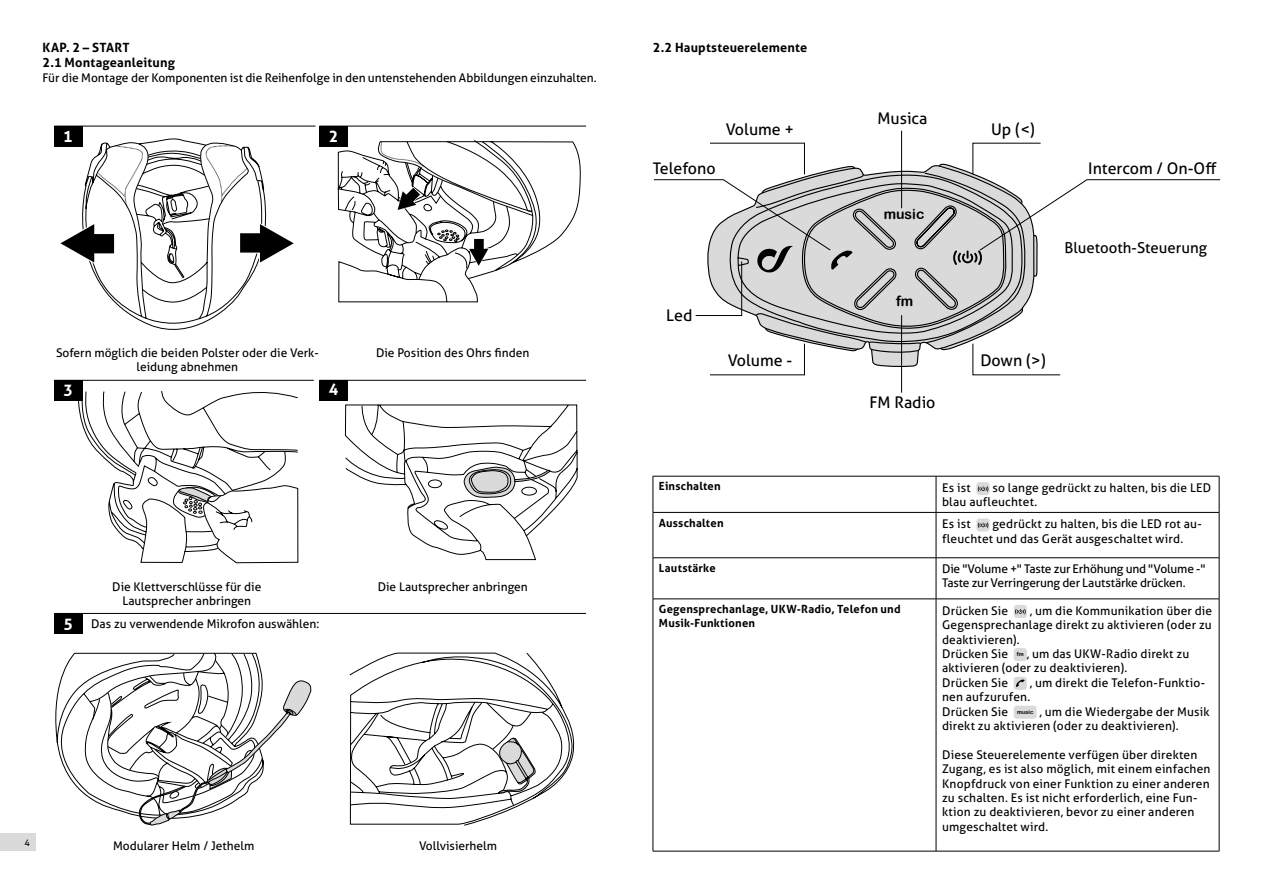
<style>
.page{position:relative;width:1263px;height:893px;background:#fff}
.page>*{position:absolute;margin:0;border:0;box-sizing:border-box;transform-origin:0 0}
.t1{font:16.05px "Aller Typo";color:#000}
.t2{font:700 15.9px "Aller Typo";color:#fff}
.t3{font:15px "Aller Typo";color:#000}
.t4{font:14.25px "Arial Rounded MT Bold";color:#000}
.t5{font:700 12.75px/15.3px "Aller Typo";letter-spacing:.015em;color:#000}
.t6{font:12px/14.4px "Aller Typo";letter-spacing:.01em;color:#000}
.t7{font:12px/14.4px "Aller Typo";letter-spacing:-.015em;color:#000}
.t8{font:700 11.25px/13.5px "Aller Typo";letter-spacing:.02em;color:#000}
.t9{font:9px "Aller Typo";color:#000}
.s1{font-family:"Arial Rounded MT Bold";font-size:5.7px}
</style>
<div class="page">
<div style="left:0;top:833px;width:35px;height:17px;background:#dadada"></div>
<svg style="left:56px;top:139px;width:238px;height:191px"></svg>
<svg style="left:338px;top:139px;width:243px;height:163px"></svg>
<svg style="left:78px;top:387px;width:220px;height:176px"></svg>
<svg style="left:345px;top:404px;width:232px;height:156px"></svg>
<svg style="left:55px;top:653px;width:257px;height:173px"></svg>
<svg style="left:349px;top:652px;width:226px;height:174px"></svg>
<div style="left:54px;top:126px;width:28px;height:20px;background:#000"></div>
<div style="left:54px;top:380px;width:28px;height:21px;background:#000"></div>
<div style="left:319px;top:127px;width:28px;height:20px;background:#000"></div>
<div style="left:319px;top:380px;width:28px;height:20px;background:#000"></div>
<div style="left:54px;top:614px;width:28px;height:20px;background:#000"></div>
<hr style="left:54px;top:126px;width:261px;height:1px;background:#000">
<hr style="left:319px;top:126px;width:267px;height:1px;background:#000">
<hr style="left:54px;top:380px;width:260px;height:1px;background:#000">
<hr style="left:319px;top:380px;width:267px;height:1px;background:#000">
<hr style="left:54px;top:613px;width:532px;height:1px;background:#000">
<svg style="left:706px;top:475px;width:332px;height:343px"></svg>
<svg style="left:710px;top:130px;width:511px;height:263px"></svg>
<hr style="left:653px;top:476px;width:283px;height:1px;background:#000">
<hr style="left:653px;top:476px;width:1px;height:36px;background:#000">
<hr style="left:936px;top:476px;width:283px;height:1px;background:#000">
<hr style="left:936px;top:476px;width:1px;height:36px;background:#000">
<hr style="left:1219px;top:476px;width:1px;height:36px;background:#000">
<hr style="left:653px;top:512px;width:283px;height:1px;background:#000">
<hr style="left:653px;top:513px;width:1px;height:45px;background:#000">
<hr style="left:936px;top:512px;width:283px;height:1px;background:#000">
<hr style="left:936px;top:513px;width:1px;height:45px;background:#000">
<hr style="left:1219px;top:513px;width:1px;height:45px;background:#000">
<hr style="left:653px;top:557px;width:283px;height:1px;background:#000">
<hr style="left:653px;top:558px;width:1px;height:41px;background:#000">
<hr style="left:936px;top:557px;width:283px;height:1px;background:#000">
<hr style="left:936px;top:558px;width:1px;height:41px;background:#000">
<hr style="left:1219px;top:558px;width:1px;height:41px;background:#000">
<hr style="left:653px;top:599px;width:283px;height:1px;background:#000">
<hr style="left:653px;top:599px;width:1px;height:252px;background:#000">
<hr style="left:936px;top:599px;width:283px;height:1px;background:#000">
<hr style="left:936px;top:599px;width:1px;height:252px;background:#000">
<hr style="left:1219px;top:599px;width:1px;height:252px;background:#000">
<hr style="left:653px;top:851px;width:283px;height:1px;background:#000">
<hr style="left:936px;top:851px;width:283px;height:1px;background:#000">
<div style="left:976px;top:482px;width:13px;height:13px;background:#dadada;border-radius:3px"></div>
<svg style="left:977px;top:486px;width:12px;height:6px"></svg>
<div style="left:976px;top:518px;width:13px;height:13px;background:#dadada;border-radius:3px"></div>
<svg style="left:977px;top:522px;width:12px;height:6px"></svg>
<div style="left:1014px;top:605px;width:13px;height:13px;background:#dadada;border-radius:3px"></div>
<svg style="left:1015px;top:609px;width:11px;height:5px"></svg>
<div style="left:1014px;top:648px;width:13px;height:13px;background:#dadada;border-radius:3px"></div>
<div style="left:1014px;top:677px;width:13px;height:13px;background:#dadada;border-radius:3px"></div>
<svg style="left:1016px;top:679px;width:9px;height:8px"></svg>
<div style="left:1014px;top:706px;width:22px;height:13px;background:#dadada;border-radius:3px"></div>
<svg style="left:653px;top:179px;width:199px;height:137px"></svg>
<p class="t5" style="left:43px;top:40px;width:134px">KAP. 2 – START<br>2.1 Montageanleitung</p>
<p class="t6" style="left:43px;top:70px;width:556px">Für die Montage der Komponenten ist die Reihenfolge in den untenstehenden Abbildungen einzuhalten.</p>
<h2 class="t2" style="left:63px;top:126px;width:11px">1</h2>
<h2 class="t2" style="left:329px;top:127px;width:11px">2</h2>
<p class="t6" style="left:56px;top:345px;width:264px">Sofern möglich die beiden Polster oder die Verk-</p>
<p class="t6" style="left:376px;top:345px;width:155px">Die Position des Ohrs finden</p>
<p class="t6" style="left:137px;top:359px;width:103px">leidung abnehmen</p>
<h2 class="t2" style="left:63px;top:381px;width:11px">3</h2>
<h2 class="t2" style="left:329px;top:380px;width:11px">4</h2>
<h2 class="t2" style="left:63px;top:614px;width:11px">5</h2>
<p class="t6" style="left:112px;top:579px;width:151px;text-align:center">Die Klettverschlüsse für die<br>Lautsprecher anbringen</p>
<p class="t6" style="left:91px;top:616px;width:230px">Das zu verwendende Mikrofon auswählen:</p>
<p class="t6" style="left:378px;top:579px;width:152px">Die Lautsprecher anbringen</p>
<p class="t9" style="left:24px;top:837px;width:7px">4</p>
<p class="t6" style="left:113px;top:838px;width:143px">Modularer Helm / Jethelm</p>
<p class="t6" style="left:419px;top:838px;width:80px">Vollvisierhelm</p>
<p class="t5" style="left:653px;top:40px;width:156px">2.2 Hauptsteuerelemente</p>
<h1 class="t1" style="left:653px;top:159px;width:64px">Telefono</h1>
<h1 class="t1" style="left:726px;top:120px;width:70px">Volume +</h1>
<h1 class="t1" style="left:666px;top:306px;width:28px">Led</h1>
<h1 class="t1" style="left:728px;top:350px;width:66px">Volume -</h1>
<h1 class="t1" style="left:877px;top:108px;width:52px">Musica</h1>
<p class="t4" style="left:884px;top:205px;width:42px">music</p>
<p class="t4" style="left:896px;top:293px;width:19px">fm</p>
<h1 class="t1" style="left:869px;top:392px;width:68px">FM Radio</h1>
<h1 class="t1" style="left:991px;top:120px;width:45px">Up (&lt;)</h1>
<h1 class="t1" style="left:1088px;top:159px;width:130px">Intercom / On-Off</h1>
<p class="t3" style="left:1064px;top:238px;width:144px">Bluetooth-Steuerung</p>
<h1 class="t1" style="left:980px;top:350px;width:67px">Down (&gt;)</h1>
<p class="t8" style="left:659px;top:480px;width:63px">Einschalten</p>
<p class="t6" style="left:942px;top:480px;width:30px">Es ist</p>
<p class="t6" style="left:942px;top:480px;width:271px;text-indent:50px">so lange gedrückt zu halten, bis die LED blau aufleuchtet.</p>
<p class="t8" style="left:659px;top:516px;width:66px">Ausschalten</p>
<p class="t6" style="left:942px;top:517px;width:30px">Es ist</p>
<p class="t6" style="left:942px;top:517px;width:261px;text-indent:50px">gedrückt zu halten, bis die LED rot au&shy;fleuchtet und das Gerät ausgeschaltet wird.</p>
<p class="t8" style="left:659px;top:561px;width:58px">Lautstärke</p>
<p class="t7" style="left:942px;top:561px;width:265px">Die "Volume +" Taste zur Erhöhung und "Volume -"<br>Taste zur Verringerung der Lautstärke drücken.</p>
<p class="t8" style="left:659px;top:602px;width:243px">Gegensprechanlage, UKW-Radio, Telefon und<br>Musik-Funktionen</p>
<p class="t6" style="left:942px;top:603px;width:67px">Drücken Sie</p>
<p class="t6" style="left:942px;top:603px;width:272px;text-indent:88px">, um die Kommunikation über die<br>Gegensprechanlage direkt zu aktivieren (oder zu deaktivieren).<br>Drücken Sie <span class="s1">fm</span> , um das UKW-Radio direkt zu aktivieren (oder zu deaktivieren).<br>Drücken Sie</p>
<p class="t6" style="left:942px;top:675px;width:269px;text-indent:88px">, um direkt die Telefon-Funktio&shy;nen aufzurufen.<br>Drücken Sie <sup>music</sup> , um die Wiedergabe der Musik direkt zu aktivieren (oder zu deaktivieren).</p>
<p class="t6" style="left:942px;top:747px;width:270px">Diese Steuerelemente verfügen über direkten Zugang, es ist also möglich, mit einem einfachen Knopfdruck von einer Funktion zu einer anderen zu schalten. Es ist nicht erforderlich, eine Fun&shy;ktion zu deaktivieren, bevor zu einer anderen umgeschaltet wird.</p>
</div>
